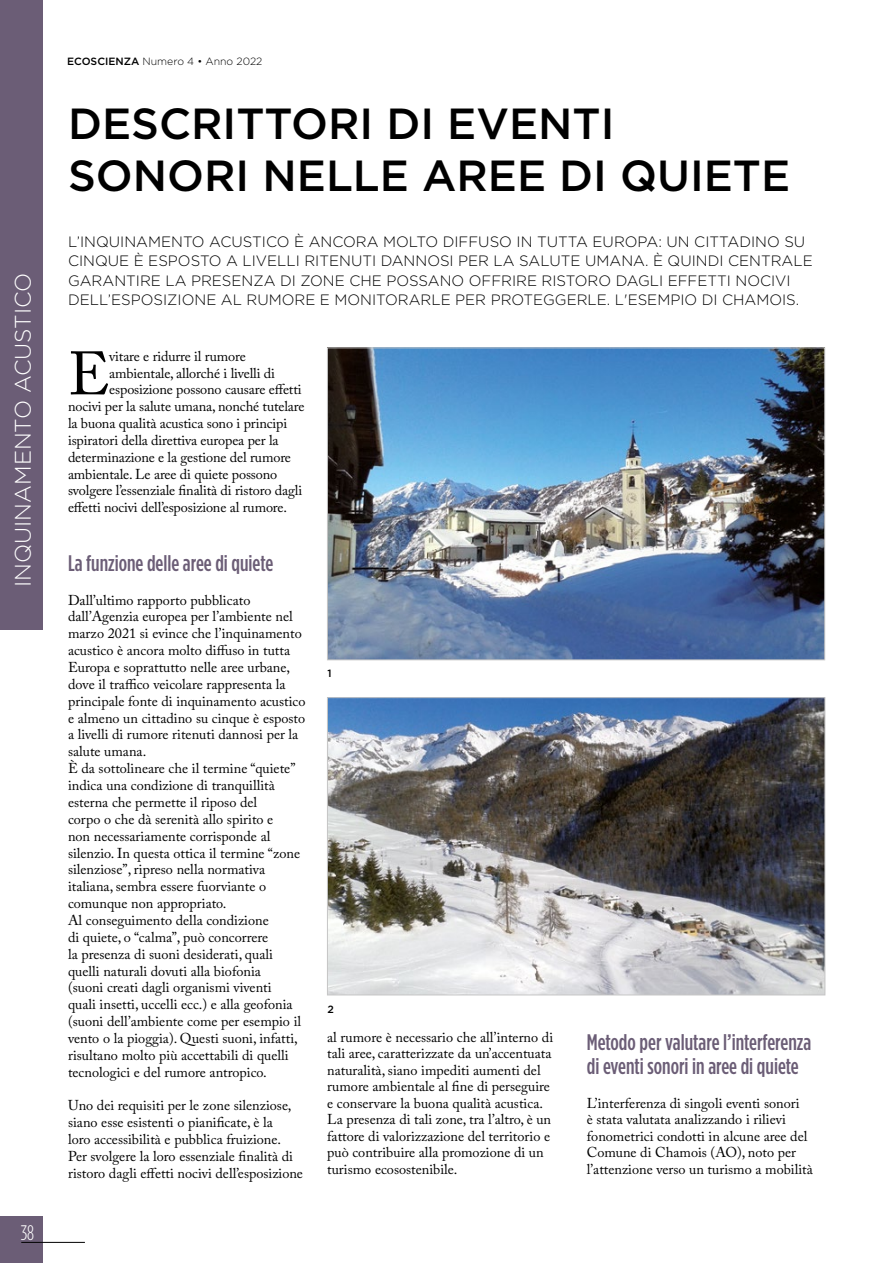
<style>
.page{position:relative;width:893px;height:1263px;background:#fff}
.page>*{position:absolute;margin:0;border:0;box-sizing:border-box;transform-origin:0 0}
.t1{font:60.6px "Adobe Caslon Pro";color:#000}
.t2{font:500 43.5px/52.5px "Gotham HTF";color:#000}
.t3{font:500 condensed 22.5px/24px "Gotham HTF";color:#6b5d76}
.t4{font:300 22.5px "Gotham HTF";color:#fff}
.t5{font:300 condensed 21px "Gotham HTF";color:#fff}
.t6{font:300 15px/19.5px "Gotham HTF";color:#000}
.t7{font:14.25px/16.8px "Adobe Caslon Pro";color:#000}
.t8{font:300 10.5px "Gotham HTF";color:#000}
.t9{font:500 10.5px "Gotham HTF";color:#000}
.s1{font-weight:500}
</style>
<div class="page">
<div style="left:0;top:1216px;width:43px;height:47px;background:#6b5d76"></div>
<hr style="left:21px;top:1242px;width:64px;height:1px;background:#000">
<div style="left:0;top:0;width:43px;height:629px;background:#6b5d76"></div>
<img style="left:329px;top:350px;width:494px;height:308px">
<div style="left:327px;top:348px;width:498px;height:312px;border:1px solid #c6c6c6"></div>
<img style="left:329px;top:699px;width:494px;height:294px">
<div style="left:327px;top:697px;width:498px;height:298px;border:1px solid #c6c6c6"></div>
<h3 class="t4" style="left:11px;top:587px;width:316px;rotate:-90deg">INQUINAMENTO ACUSTICO</h3>
<h3 class="t5" style="left:21px;top:1221px;width:15px">38</h3>
<p class="t8" style="left:67px;top:56px;width:197px"><span class="s1">ECOSCIENZA</span> Numero 4 • Anno 2022</p>
<h2 class="t2" style="left:68px;top:96px;width:724px">DESCRITTORI DI EVENTI<br>SONORI NELLE AREE DI QUIETE</h2>
<p class="t6" style="left:68px;top:231px;width:746px">L’INQUINAMENTO ACUSTICO È ANCORA MOLTO DIFFUSO IN TUTTA EUROPA: UN CITTADINO SU CINQUE È ESPOSTO A LIVELLI RITENUTI DANNOSI PER LA SALUTE UMANA. È QUINDI CENTRALE GARANTIRE LA PRESENZA DI ZONE CHE POSSANO OFFRIRE RISTORO DAGLI EFFETTI NOCIVI DELL’ESPOSIZIONE AL RUMORE E MONITORARLE PER PROTEGGERLE. L'ESEMPIO DI CHAMOIS.</p>
<h1 class="t1" style="left:68px;top:338px;width:43px">E</h1>
<p class="t7" style="left:109px;top:348px;width:138px">vitare e ridurre il rumore</p>
<p class="t7" style="left:109px;top:364px;width:167px">ambientale, allorché i livelli di</p>
<p class="t7" style="left:109px;top:381px;width:194px">esposizione possono causare effetti</p>
<p class="t7" style="left:68px;top:398px;width:238px">nocivi per la salute umana, nonché tutelare</p>
<p class="t7" style="left:68px;top:415px;width:221px">la buona qualità acustica sono i principi</p>
<p class="t7" style="left:68px;top:432px;width:212px">ispiratori della direttiva europea per la</p>
<p class="t7" style="left:68px;top:448px;width:224px">determinazione e la gestione del rumore</p>
<p class="t7" style="left:68px;top:465px;width:211px">ambientale. Le aree di quiete possono</p>
<p class="t7" style="left:68px;top:482px;width:236px">svolgere l’essenziale finalità di ristoro dagli</p>
<p class="t7" style="left:68px;top:499px;width:220px">effetti nocivi dell’esposizione al rumore.</p>
<h3 class="t3" style="left:68px;top:550px;width:207px">La funzione delle aree di quiete</h3>
<p class="t7" style="left:68px;top:591px;width:239px">Dall’ultimo rapporto pubblicato dall’Agenzia europea per l’ambiente nel marzo 2021 si evince che l’inquinamento acustico è ancora molto diffuso in tutta Europa e soprattutto nelle aree urbane, dove il traffico veicolare rappresenta la principale fonte di inquinamento acustico e almeno un cittadino su cinque è esposto a livelli di rumore ritenuti dannosi per la salute umana.<br>È da sottolineare che il termine “quiete” indica una condizione di tranquillità esterna che permette il riposo del<br>corpo o che dà serenità allo spirito e<br>non necessariamente corrisponde al silenzio. In questa ottica il termine “zone silenziose”, ripreso nella normativa italiana, sembra essere fuorviante o comunque non appropriato.<br>Al conseguimento della condizione<br>di quiete, o “calma”, può concorrere<br>la presenza di suoni desiderati, quali quelli naturali dovuti alla biofonia<br>(suoni creati dagli organismi viventi<br>quali insetti, uccelli ecc.) e alla geofonia (suoni dell’ambiente come per esempio il vento o la pioggia). Questi suoni, infatti, risultano molto più accettabili di quelli tecnologici e del rumore antropico.</p>
<p class="t7" style="left:68px;top:1097px;width:236px">Uno dei requisiti per le zone silenziose, siano esse esistenti o pianificate, è la<br>loro accessibilità e pubblica fruizione.<br>Per svolgere la loro essenziale finalità di ristoro dagli effetti nocivi dell’esposizione</p>
<p class="t9" style="left:327px;top:668px;width:6px">1</p>
<p class="t9" style="left:327px;top:1003px;width:8px">2</p>
<p class="t7" style="left:327px;top:1028px;width:227px">al rumore è necessario che all’interno di tali aree, caratterizzate da un’accentuata naturalità, siano impediti aumenti del rumore ambientale al fine di perseguire e conservare la buona qualità acustica.<br>La presenza di tali zone, tra l’altro, è un fattore di valorizzazione del territorio e può contribuire alla promozione di un turismo ecosostenibile.</p>
<h3 class="t3" style="left:587px;top:1030px;width:226px">Metodo per valutare l’interferenza di eventi sonori in aree di quiete</h3>
<p class="t7" style="left:587px;top:1095px;width:227px">L’interferenza di singoli eventi sonori<br>è stata valutata analizzando i rilievi fonometrici condotti in alcune aree del Comune di Chamois (AO), noto per l’attenzione verso un turismo a mobilità</p>
</div>
